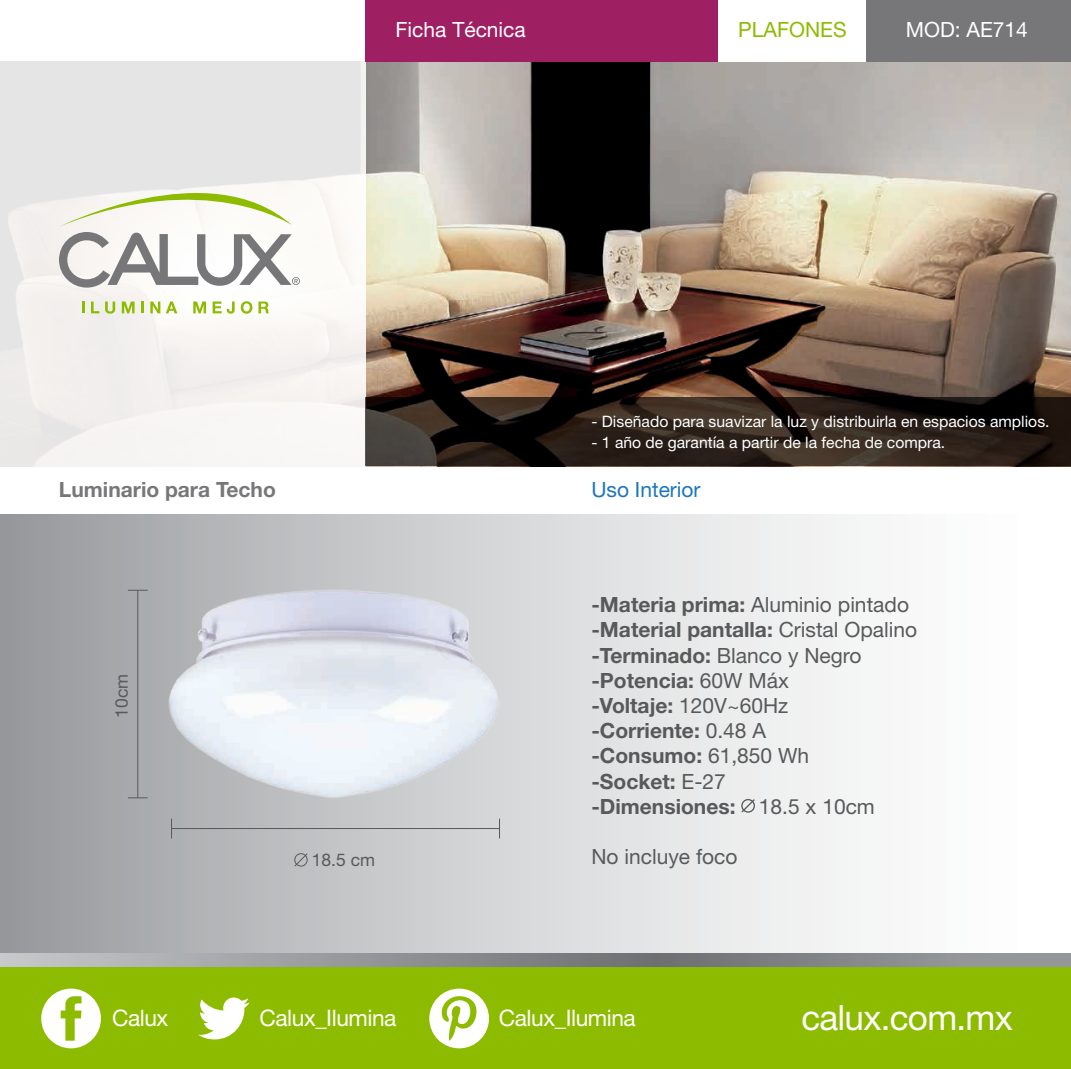
<style>
.page{position:relative;width:1071px;height:1069px;background:#fff}
.page>*{position:absolute;margin:0;border:0;box-sizing:border-box;transform-origin:0 0}
.t1{font:35px "Helvetica Neue";letter-spacing:-.02em;color:#fff}
.t2{font:22.75px "Helvetica Neue";letter-spacing:-.02em;color:#fff}
.t3{font:700 21px/25.2px "Helvetica Neue";color:#58595b}
.t4{font:21px "Helvetica Neue";color:#fff}
.t5{font:700 21px "Helvetica Neue";color:#77777a}
.t6{font:21px "Helvetica Neue";color:#58595b}
.t7{font:21px "Helvetica Neue";color:#1d76bc}
.t8{font:21px "Helvetica Neue";color:#8dbb00}
.t9{font:17.5px "Helvetica Neue";color:#58595b}
.t10{font:15.75px "Helvetica Neue";color:#fff}
.s1{font-weight:400}
</style>
<div class="page">
<div style="left:0;top:514px;width:1071px;height:440px;background:linear-gradient(to right,#9ea0a3,#fff)"></div>
<svg style="left:0;top:954px;width:1071px;height:14px;background:#91968b"></svg>
<div style="left:0;top:968px;width:1071px;height:101px;background:#8dbb00"></div>
<svg style="left:41px;top:988px;width:60px;height:60px"></svg>
<svg style="left:198px;top:997px;width:52px;height:42px"></svg>
<svg style="left:429px;top:988px;width:60px;height:60px"></svg>
<img style="left:366px;top:61px;width:705px;height:336px">
<svg style="left:0;top:0;width:366px;height:466px"></svg>
<svg style="left:82px;top:301px;width:2px;height:12px"></svg>
<svg style="left:91px;top:301px;width:8px;height:12px"></svg>
<svg style="left:105px;top:301px;width:10px;height:13px"></svg>
<svg style="left:122px;top:301px;width:13px;height:12px"></svg>
<svg style="left:141px;top:301px;width:3px;height:12px"></svg>
<svg style="left:150px;top:301px;width:10px;height:12px"></svg>
<svg style="left:166px;top:301px;width:11px;height:12px"></svg>
<svg style="left:193px;top:301px;width:13px;height:12px"></svg>
<svg style="left:213px;top:301px;width:22px;height:13px"></svg>
<svg style="left:241px;top:301px;width:11px;height:13px"></svg>
<svg style="left:259px;top:301px;width:10px;height:12px"></svg>
<svg style="left:59px;top:152px;width:241px;height:136px"></svg>
<svg style="left:366px;top:397px;width:705px;height:69px;background:#281f19"></svg>
<div style="left:366px;top:0;width:352px;height:61px;background:#9f1f63"></div>
<div style="left:865px;top:0;width:206px;height:61px;background:#77777a"></div>
<hr style="left:137px;top:590px;width:1px;height:208px;background:#58595b">
<svg style="left:128px;top:590px;width:20px;height:1px"></svg>
<svg style="left:128px;top:797px;width:20px;height:1px"></svg>
<svg style="left:740px;top:798px;width:16px;height:16px"></svg>
<hr style="left:172px;top:828px;width:328px;height:1px;background:#58595b">
<svg style="left:171px;top:818px;width:1px;height:20px"></svg>
<svg style="left:499px;top:818px;width:1px;height:20px"></svg>
<svg style="left:294px;top:852px;width:14px;height:15px"></svg>
<img style="left:167px;top:588px;width:333px;height:212px">
<p class="t4" style="left:396px;top:17px;width:132px">Ficha Técnica</p>
<p class="t8" style="left:738px;top:17px;width:110px">PLAFONES</p>
<p class="t4" style="left:906px;top:17px;width:124px">MOD: AE714</p>
<p class="t10" style="left:591px;top:412px;width:460px">- Diseñado para suavizar la luz y distribuirla en espacios amplios.</p>
<p class="t10" style="left:591px;top:433px;width:355px">- 1 año de garantía a partir de la fecha de compra.</p>
<p class="t5" style="left:59px;top:477px;width:218px">Luminario para Techo</p>
<p class="t7" style="left:591px;top:477px;width:111px">Uso Interior</p>
<p class="t9" style="left:111px;top:717px;width:45px;rotate:-90deg">10cm</p>
<p class="t3" style="left:591px;top:592px;width:327px">-Materia prima: <span class="s1">Aluminio pintado </span>-Material pantalla: <span class="s1">Cristal Opalino </span>-Terminado: <span class="s1">Blanco y Negro </span>-Potencia: <span class="s1">60W Máx<br></span>-Voltaje: <span class="s1">120V~60Hz<br></span>-Corriente: <span class="s1">0.48 A<br></span>-Consumo: <span class="s1">61,850 Wh<br></span>-Socket: <span class="s1">E-27<br></span>-Dimensiones: <span class="s1">18.5 x 10cm</span></p>
<p class="t9" style="left:312px;top:849px;width:65px">18.5 cm</p>
<p class="t6" style="left:591px;top:844px;width:148px">No incluye foco</p>
<p class="t2" style="left:112px;top:1004px;width:58px">Calux</p>
<p class="t2" style="left:260px;top:1004px;width:138px">Calux_Ilumina</p>
<p class="t2" style="left:499px;top:1004px;width:138px">Calux_Ilumina</p>
<h1 class="t1" style="left:801px;top:996px;width:213px">calux.com.mx</h1>
</div>
